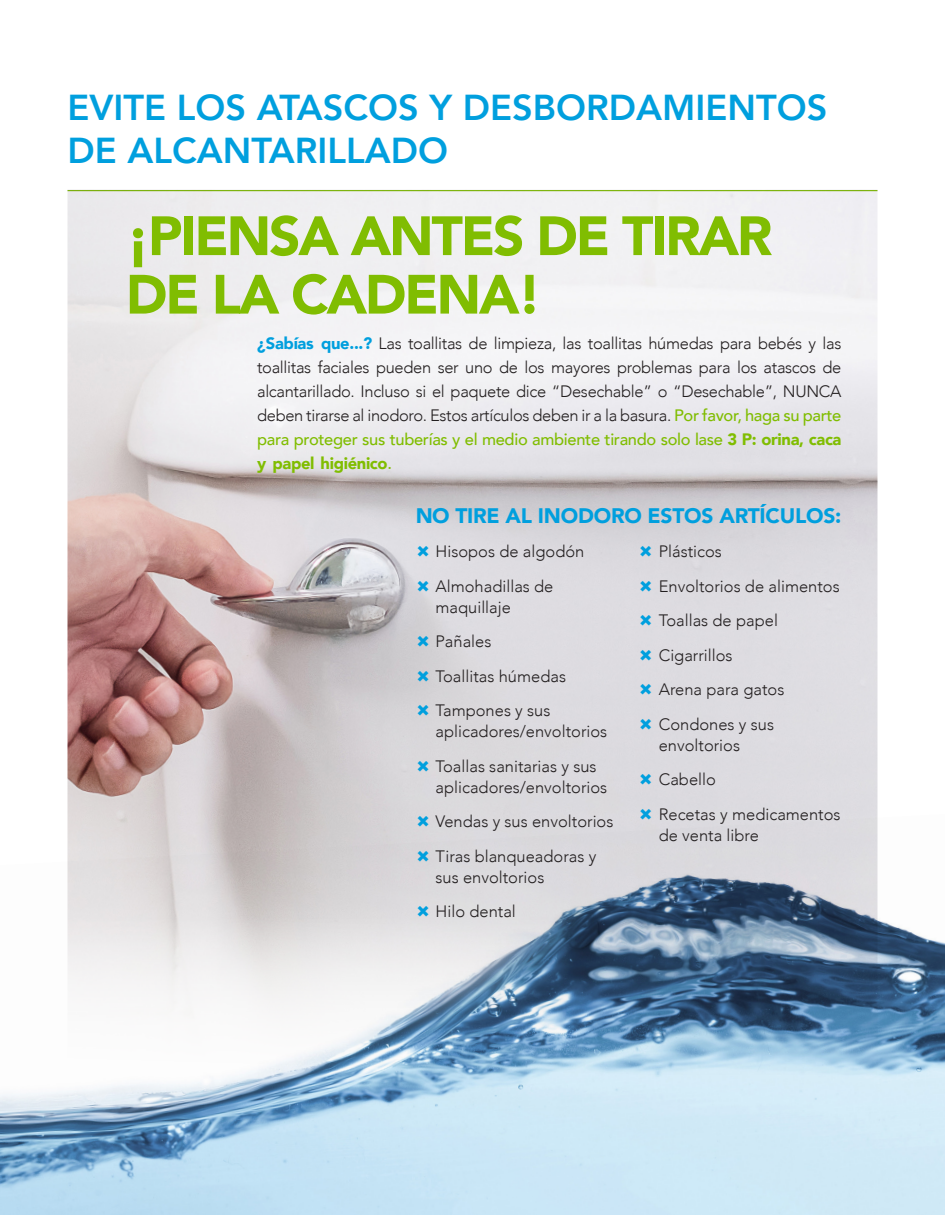
<style>
.page{position:relative;width:945px;height:1215px;background:#fff}
.page>*{position:absolute;margin:0;border:0;box-sizing:border-box;transform-origin:0 0}
.t1{font:900 54.75px/58.5px "Avenir";letter-spacing:-.04em;color:#80bd01}
.Header_1{font:800 36px/43.2px "Avenir";color:#009fde}
.t2{font:900 21px "Avenir";letter-spacing:-.01em;color:#009fde}
.t3{font:300 16.5px/34.5px "Avenir";color:#231f20}
.s1{font-weight:900;color:#009fde}
.s2{font-weight:500;color:#80bd01}
.s3{font-weight:900;color:#80bd01}
</style>
<div class="page">
<img style="left:68px;top:190px;width:810px;height:624px">
<img style="left:0;top:814px;width:945px;height:401px">
<svg style="left:417px;top:546px;width:11px;height:10px"></svg>
<svg style="left:417px;top:580px;width:11px;height:11px"></svg>
<svg style="left:417px;top:636px;width:11px;height:10px"></svg>
<svg style="left:417px;top:670px;width:11px;height:11px"></svg>
<svg style="left:417px;top:705px;width:11px;height:10px"></svg>
<svg style="left:417px;top:760px;width:11px;height:11px"></svg>
<svg style="left:417px;top:816px;width:11px;height:10px"></svg>
<svg style="left:417px;top:850px;width:11px;height:11px"></svg>
<svg style="left:417px;top:906px;width:11px;height:10px"></svg>
<svg style="left:641px;top:546px;width:10px;height:10px"></svg>
<svg style="left:641px;top:580px;width:10px;height:11px"></svg>
<svg style="left:641px;top:615px;width:10px;height:10px"></svg>
<svg style="left:641px;top:649px;width:10px;height:11px"></svg>
<svg style="left:641px;top:684px;width:10px;height:10px"></svg>
<svg style="left:641px;top:718px;width:10px;height:11px"></svg>
<svg style="left:641px;top:774px;width:10px;height:10px"></svg>
<svg style="left:641px;top:808px;width:10px;height:11px"></svg>
<p class="Header_1" style="left:68px;top:86px;width:761px">EVITE LOS ATASCOS Y DESBORDAMIENTOS<br>DE ALCANTARILLADO</p>
<p class="t1" style="left:126px;top:205px;width:648px">¡PIENSA ANTES DE TIRAR<br>DE LA CADENA!</p>
<p class="t3" style="left:257px;top:331px;width:586px;line-height:24px;text-align:justify"><span class="s1">¿Sabías que...?</span> Las toallitas de limpieza, las toallitas húmedas para bebés y las toallitas faciales pueden ser uno de los mayores problemas para los atascos de alcantarillado. Incluso si el paquete dice “Desechable” o “Desechable”, NUNCA deben tirarse al inodoro. Estos artículos deben ir a la basura. <span class="s2">Por favor, haga su parte para proteger sus tuberías y el medio ambiente tirando solo lase</span> <span class="s3">3 P: orina, caca y papel higiénico</span><span class="s2">.</span></p>
<p class="t2" style="left:415px;top:497px;width:428px">NO TIRE AL INODORO ESTOS ARTÍCULOS:</p>
<p class="t3" style="left:436px;top:534px;width:150px">Hisopos de algodón<br>Almohadillas de</p>
<p class="t3" style="left:436px;top:590px;width:132px">maquillaje<br>Pañales<br>Toallitas húmedas<br>Tampones y sus</p>
<p class="t3" style="left:436px;top:714px;width:173px">aplicadores/envoltorios<br>Toallas sanitarias y sus</p>
<p class="t3" style="left:436px;top:770px;width:179px">aplicadores/envoltorios<br>Vendas y sus envoltorios<br>Tiras blanqueadoras y</p>
<p class="t3" style="left:436px;top:860px;width:110px">sus envoltorios<br>Hilo dental</p>
<p class="t3" style="left:659px;top:534px;width:183px">Plásticos<br>Envoltorios de alimentos<br>Toallas de papel<br>Cigarrillos<br>Arena para gatos<br>Condones y sus</p>
<p class="t3" style="left:659px;top:728px;width:183px">envoltorios<br>Cabello<br>Recetas y medicamentos</p>
<p class="t3" style="left:659px;top:818px;width:102px">de venta libre</p>
</div>
